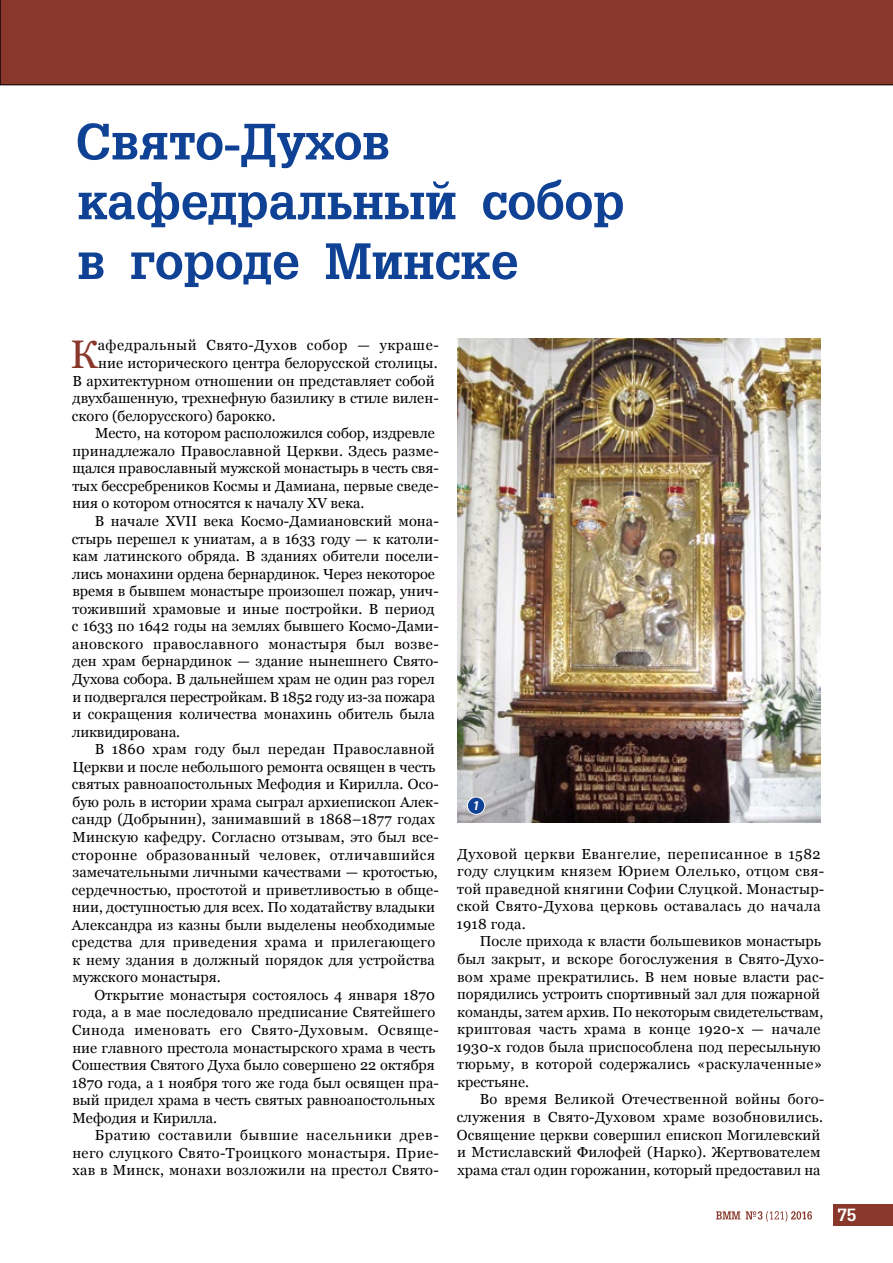
<style>
.page{position:relative;width:893px;height:1263px;background:#fff}
.page>*{position:absolute;margin:0;border:0;box-sizing:border-box;transform-origin:0 0}
.t1{font:39.9px "Georgia";color:#88372a}
.t2{font:700 17.25px "AG Gloria";color:#fff}
.t3{font:14.55px "Georgia";letter-spacing:.005em;color:#000}
.t4{font:14.55px "Georgia";letter-spacing:.025em;color:#000}
.t5{font:14.55px "Georgia";letter-spacing:.035em;color:#000}
.t6{font:14.55px "Georgia";letter-spacing:.03em;color:#000}
.t7{font:14.55px "Georgia";letter-spacing:.04em;color:#000}
.t8{font:italic 700 13.5px "Myriad Pro";color:#fff;scale:.92 1}
</style>
<div class="page">
<svg style="left:716px;top:1211px;width:96px;height:10px"></svg>
<div style="left:833px;top:1205px;width:60px;height:21px;background:#88372a"></div>
<div style="left:0;top:0;width:893px;height:85px;background:#88372a"></div>
<svg style="left:79px;top:243px;width:438px;height:44px"></svg>
<svg style="left:79px;top:180px;width:544px;height:47px"></svg>
<svg style="left:78px;top:123px;width:310px;height:45px"></svg>
<img style="left:457px;top:339px;width:363px;height:484px">
<div style="left:467px;top:797px;width:18px;height:17px;background:#0f4295;border-radius:50%"></div>
<div style="left:467px;top:797px;width:18px;height:18px;border:1px solid #fff;border-radius:50%"></div>
<p class="t1" style="left:70px;top:330px;width:29px">К</p>
<p class="t5" style="left:98px;top:337px;width:342px">афедральный Свято-Духов собор — украше-</p>
<p class="t3" style="left:98px;top:354px;width:341px">ние исторического центра белорусской столицы.</p>
<p class="t3" style="left:72px;top:372px;width:364px">В архитектурном отношении он представляет собой</p>
<p class="t3" style="left:73px;top:389px;width:368px">двухбашенную, трехнефную базилику в стиле вилен-</p>
<p class="t3" style="left:72px;top:407px;width:205px">ского (белорусского) барокко.</p>
<p class="t3" style="left:95px;top:424px;width:341px">Место, на котором расположился собор, издревле</p>
<p class="t3" style="left:72px;top:442px;width:368px">принадлежало Православной Церкви. Здесь разме-</p>
<p class="t3" style="left:73px;top:459px;width:368px">щался православный мужской монастырь в честь свя-</p>
<p class="t3" style="left:72px;top:477px;width:368px">тых бессребреников Космы и Дамиана, первые сведе-</p>
<p class="t3" style="left:72px;top:495px;width:293px">ния о котором относятся к началу XV века.</p>
<p class="t3" style="left:95px;top:512px;width:345px">В начале XVII века Космо-Дамиановский мона-</p>
<p class="t3" style="left:72px;top:530px;width:368px">стырь перешел к униатам, а в 1633 году — к католи-</p>
<p class="t3" style="left:72px;top:547px;width:368px">кам латинского обряда. В зданиях обители посели-</p>
<p class="t3" style="left:72px;top:565px;width:364px">лись монахини ордена бернардинок. Через некоторое</p>
<p class="t3" style="left:72px;top:582px;width:368px">время в бывшем монастыре произошел пожар, унич-</p>
<p class="t3" style="left:72px;top:600px;width:364px">тоживший храмовые и иные постройки. В период</p>
<p class="t3" style="left:72px;top:617px;width:368px">с 1633 по 1642 годы на землях бывшего Космо-Дами-</p>
<p class="t4" style="left:72px;top:635px;width:368px">ановского православного монастыря был возве-</p>
<p class="t3" style="left:73px;top:653px;width:368px">ден храм бернардинок — здание нынешнего Свято-</p>
<p class="t3" style="left:73px;top:670px;width:364px">Духова собора. В дальнейшем храм не один раз горел</p>
<p class="t3" style="left:72px;top:688px;width:364px">и подвергался перестройкам. В 1852 году из-за пожара</p>
<p class="t3" style="left:72px;top:705px;width:364px">и сокращения количества монахинь обитель была</p>
<p class="t3" style="left:72px;top:723px;width:110px">ликвидирована.</p>
<p class="t4" style="left:95px;top:740px;width:341px">В 1860 храм году был передан Православной</p>
<p class="t3" style="left:72px;top:758px;width:365px">Церкви и после небольшого ремонта освящен в честь</p>
<p class="t3" style="left:72px;top:775px;width:368px">святых равноапостольных Мефодия и Кирилла. Осо-</p>
<p class="t3" style="left:73px;top:793px;width:368px">бую роль в истории храма сыграл архиепископ Алек-</p>
<p class="t3" style="left:72px;top:810px;width:365px">сандр (Добрынин), занимавший в 1868–1877 годах</p>
<p class="t3" style="left:72px;top:828px;width:368px">Минскую кафедру. Согласно отзывам, это был все-</p>
<p class="t6" style="left:72px;top:846px;width:365px">сторонне образованный человек, отличавшийся</p>
<p class="t3" style="left:72px;top:863px;width:367px">замечательными личными качествами — кротостью,</p>
<p class="t3" style="left:72px;top:881px;width:368px">сердечностью, простотой и приветливостью в обще-</p>
<p class="t3" style="left:72px;top:898px;width:364px">нии, доступностью для всех. По ходатайству владыки</p>
<p class="t3" style="left:72px;top:916px;width:365px">Александра из казны были выделены необходимые</p>
<p class="t4" style="left:72px;top:933px;width:365px">средства для приведения храма и прилегающего</p>
<p class="t3" style="left:72px;top:951px;width:364px">к нему здания в должный порядок для устройства</p>
<p class="t3" style="left:72px;top:968px;width:150px">мужского монастыря.</p>
<p class="t3" style="left:95px;top:986px;width:342px">Открытие монастыря состоялось 4 января 1870</p>
<p class="t3" style="left:72px;top:1004px;width:364px">года, а в мае последовало предписание Святейшего</p>
<p class="t5" style="left:72px;top:1021px;width:368px">Синода именовать его Свято-Духовым. Освяще-</p>
<p class="t3" style="left:72px;top:1039px;width:364px">ние главного престола монастырского храма в честь</p>
<p class="t3" style="left:72px;top:1056px;width:364px">Сошествия Святого Духа было совершено 22 октября</p>
<p class="t3" style="left:72px;top:1074px;width:369px">1870 года, а 1 ноября того же года был освящен пра-</p>
<p class="t3" style="left:72px;top:1091px;width:364px">вый придел храма в честь святых равноапостольных</p>
<p class="t3" style="left:72px;top:1109px;width:146px">Мефодия и Кирилла.</p>
<p class="t7" style="left:95px;top:1126px;width:345px">Братию составили бывшие насельники древ-</p>
<p class="t6" style="left:72px;top:1144px;width:368px">него слуцкого Свято-Троицкого монастыря. Прие-</p>
<p class="t4" style="left:73px;top:1161px;width:368px">хав в Минск, монахи возложили на престол Свято-</p>
<p class="t8" style="left:473px;top:797px;width:9px">1</p>
<p class="t5" style="left:457px;top:845px;width:365px">Духовой церкви Евангелие, переписанное в 1582</p>
<p class="t6" style="left:457px;top:862px;width:369px">году слуцким князем Юрием Олелько, отцом свя-</p>
<p class="t3" style="left:457px;top:880px;width:369px">той праведной княгини Софии Слуцкой. Монастыр-</p>
<p class="t5" style="left:457px;top:897px;width:365px">ской Свято-Духова церковь оставалась до начала</p>
<p class="t3" style="left:456px;top:915px;width:71px">1918 года.</p>
<p class="t3" style="left:480px;top:932px;width:343px">После прихода к власти большевиков монастырь</p>
<p class="t3" style="left:457px;top:950px;width:368px">был закрыт, и вскоре богослужения в Свято-Духо-</p>
<p class="t3" style="left:457px;top:968px;width:369px">вом храме прекратились. В нем новые власти рас-</p>
<p class="t3" style="left:457px;top:985px;width:364px">порядились устроить спортивный зал для пожарной</p>
<p class="t3" style="left:457px;top:1003px;width:368px">команды, затем архив. По некоторым свидетельствам,</p>
<p class="t4" style="left:457px;top:1020px;width:365px">криптовая часть храма в конце 1920-х — начале</p>
<p class="t3" style="left:456px;top:1038px;width:366px">1930-х годов была приспособлена под пересыльную</p>
<p class="t3" style="left:457px;top:1055px;width:366px">тюрьму, в которой содержались «раскулаченные»</p>
<p class="t3" style="left:457px;top:1073px;width:73px">крестьяне.</p>
<p class="t3" style="left:480px;top:1090px;width:346px">Во время Великой Отечественной войны бого-</p>
<p class="t4" style="left:457px;top:1108px;width:368px">служения в Свято-Духовом храме возобновились.</p>
<p class="t3" style="left:457px;top:1126px;width:365px">Освящение церкви совершил епископ Могилевский</p>
<p class="t3" style="left:457px;top:1143px;width:365px">и Мстиславский Филофей (Нарко). Жертвователем</p>
<p class="t3" style="left:457px;top:1161px;width:365px">храма стал один горожанин, который предоставил на</p>
<p class="t2" style="left:837px;top:1204px;width:21px">75</p>
</div>
